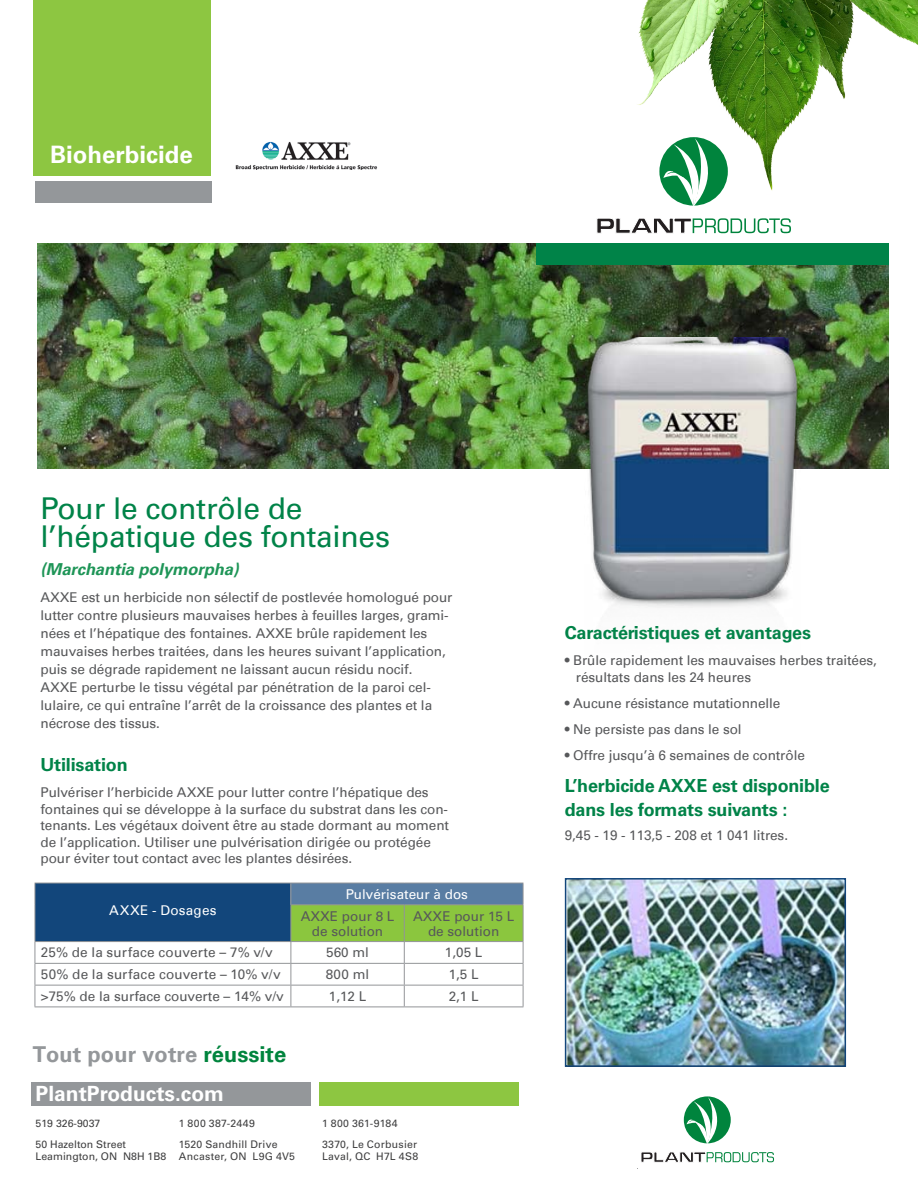
<style>
.page{position:relative;width:918px;height:1188px;background:#fff}
.page>*{position:absolute;margin:0;border:0;box-sizing:border-box;transform-origin:0 0}
.Heading_2{font:30px/28.5px "Univers LT Std";letter-spacing:-.01em;color:#008348}
.Heading_2-2{font:700 24px "Univers LT Std";color:#fff}
.Heading_2-3{font:700 21.9px "Univers";color:#94979a}
.Heading_2-4{font:700 21px "Univers LT Std";color:#fff}
.Heading_2-5{font:700 18px "Univers LT Std";letter-spacing:-.01em;color:#008348}
.Heading_2-6{font:italic 700 16.5px "Univers";letter-spacing:-.005em;color:#1e9557}
.Heading_2-7{font:13.5px/18px "Univers";letter-spacing:-.005em;color:#57585a}
.Heading_2-8{font:13.5px/15px "Univers LT Std";color:#57585a;text-align:center}
.Heading_2-9{font:13.5px "Univers";letter-spacing:.015em;color:#57585a}
.Heading_2-10{font:13.5px "Univers LT Std";color:#fff}
.Heading_2-11{font:13.5px "Univers";letter-spacing:.02em;color:#fff}
.Text_Style{font:10.5px/12px "Univers LT Std";letter-spacing:.015em;color:#3e3e3f}
.Text_Style-2{font:10.5px "Univers LT Std";letter-spacing:.04em;color:#3e3e3f}
.Text_Style-3{font:10.5px "Univers LT Std";letter-spacing:.035em;color:#3e3e3f}
.s1{color:#00843d}
</style>
<div class="page">
<img style="left:637px;top:0;width:281px;height:191px">
<svg style="left:659px;top:137px;width:69px;height:69px"></svg>
<svg style="left:663px;top:138px;width:63px;height:68px"></svg>
<svg style="left:597px;top:218px;width:194px;height:16px"></svg>
<img style="left:38px;top:243px;width:851px;height:226px">
<div style="left:33px;top:0;width:178px;height:175px;background:#8dc641"></div>
<div style="left:35px;top:181px;width:176px;height:21px;background:#94979a"></div>
<div style="left:537px;top:243px;width:352px;height:21px;background:#008348"></div>
<img style="left:235px;top:141px;width:143px;height:29px">
<div style="left:31px;top:1082px;width:280px;height:23px;background:#94979a"></div>
<div style="left:319px;top:1082px;width:199px;height:23px;background:#8dc641"></div>
<svg style="left:684px;top:1096px;width:47px;height:47px"></svg>
<svg style="left:687px;top:1097px;width:42px;height:47px"></svg>
<svg style="left:637px;top:1152px;width:137px;height:17px"></svg>
<img style="left:585px;top:338px;width:215px;height:270px">
<div style="left:35px;top:883px;width:256px;height:59px;background:#12467b"></div>
<hr style="left:291px;top:1007px;width:113px;height:1px;background:#939598">
<hr style="left:404px;top:1007px;width:119px;height:1px;background:#939598">
<hr style="left:35px;top:883px;width:256px;height:1px;background:#939598">
<svg style="left:35px;top:883px;width:1px;height:22px"></svg>
<hr style="left:35px;top:905px;width:1px;height:36px;background:#939598">
<hr style="left:35px;top:941px;width:256px;height:1px;background:#939598">
<hr style="left:35px;top:963px;width:256px;height:1px;background:#939598">
<hr style="left:35px;top:985px;width:256px;height:1px;background:#939598">
<svg style="left:35px;top:942px;width:1px;height:65px"></svg>
<svg style="left:291px;top:883px;width:233px;height:124px"></svg>
<hr style="left:35px;top:1007px;width:256px;height:1px;background:#939598">
<img style="left:568px;top:881px;width:275px;height:183px">
<div style="left:565px;top:878px;width:281px;height:189px;border:2px solid #12467b"></div>
<p class="Heading_2-2" style="left:50px;top:141px;width:144px">Bioherbicide</p>
<p class="Heading_2" style="left:40px;top:494px;width:351px">Pour le contrôle de l’hépatique des fontaines</p>
<p class="Heading_2-6" style="left:40px;top:559px;width:200px">(Marchantia polymorpha)</p>
<p class="Heading_2-7" style="left:40px;top:589px;width:414px">AXXE est un herbicide non sélectif de postlevée homologué pour lutter contre plusieurs mauvaises herbes à feuilles larges, grami&shy;nées et l’hépatique des fontaines. AXXE brûle rapidement les mauvaises herbes traitées, dans les heures suivant l’application, puis se dégrade rapidement ne laissant aucun résidu nocif.<br>AXXE perturbe le tissu végétal par pénétration de la paroi cel&shy;lulaire, ce qui entraîne l’arrêt de la croissance des plantes et la nécrose des tissus.</p>
<p class="Heading_2-5" style="left:40px;top:754px;width:89px">Utilisation</p>
<p class="Heading_2-7" style="left:40px;top:784px;width:410px;line-height:16.5px">Pulvériser l’herbicide AXXE pour lutter contre l’hépatique des fontaines qui se développe à la surface du substrat dans les con&shy;tenants. Les végétaux doivent être au stade dormant au moment de l’application. Utiliser une pulvérisation dirigée ou protégée pour éviter tout contact avec les plantes désirées.</p>
<p class="Heading_2-11" style="left:109px;top:903px;width:109px">AXXE - Dosages</p>
<p class="Heading_2-10" style="left:346px;top:886px;width:124px">Pulvérisateur à dos</p>
<p class="Heading_2-8" style="left:301px;top:908px;width:95px">AXXE pour 8 L de solution</p>
<p class="Heading_2-8" style="left:413px;top:908px;width:103px">AXXE pour 15 L de solution</p>
<p class="Heading_2-9" style="left:41px;top:945px;width:233px">25% de la surface couverte – 7% v/v</p>
<p class="Heading_2-8" style="left:326px;top:945px;width:44px">560 ml</p>
<p class="Heading_2-8" style="left:445px;top:945px;width:39px">1,05 L</p>
<p class="Heading_2-9" style="left:41px;top:966px;width:241px">50% de la surface couverte – 10% v/v</p>
<p class="Heading_2-8" style="left:326px;top:967px;width:45px">800 ml</p>
<p class="Heading_2-8" style="left:449px;top:967px;width:32px">1,5 L</p>
<p class="Heading_2-7" style="left:41px;top:987px;width:244px">&gt;75% de la surface couverte – 14% v/v</p>
<p class="Heading_2-8" style="left:329px;top:989px;width:39px">1,12 L</p>
<p class="Heading_2-8" style="left:449px;top:989px;width:32px">2,1 L</p>
<p class="Heading_2-3" style="left:33px;top:1041px;width:255px">Tout pour votre <span class="s1">réussite</span></p>
<p class="Heading_2-4" style="left:36px;top:1081px;width:190px">PlantProducts.com</p>
<p class="Text_Style" style="left:36px;top:1117px;width:66px">519 326-9037</p>
<p class="Text_Style" style="left:36px;top:1139px;width:132px">50 Hazelton Street<br>Leamington, ON N8H 1B8</p>
<p class="Text_Style-2" style="left:179px;top:1117px;width:78px">1 800 387-2449</p>
<p class="Text_Style" style="left:179px;top:1139px;width:118px">1520 Sandhill Drive<br>Ancaster, ON L9G 4V5</p>
<p class="Text_Style-3" style="left:322px;top:1117px;width:77px">1 800 361-9184</p>
<p class="Text_Style" style="left:322px;top:1139px;width:98px">3370, Le Corbusier<br>Laval, QC H7L 4S8</p>
<p class="Heading_2-5" style="left:565px;top:623px;width:248px">Caractéristiques et avantages</p>
<p class="Heading_2-7" style="left:576px;top:652px;width:303px;line-height:16.5px;text-indent:-11px">• Brûle rapidement les mauvaises herbes traitées, résultats dans les 24 heures</p>
<p class="Heading_2-7" style="left:565px;top:694px;width:217px">• Aucune résistance mutationnelle</p>
<p class="Heading_2-7" style="left:565px;top:720px;width:178px">• Ne persiste pas dans le sol</p>
<p class="Heading_2-7" style="left:565px;top:746px;width:242px">• Offre jusqu’à 6 semaines de contrôle</p>
<p class="Heading_2-5" style="left:565px;top:775px;width:266px">L’herbicide AXXE est disponible</p>
<p class="Heading_2-5" style="left:565px;top:799px;width:224px">dans les formats suivants :</p>
<p class="Heading_2-7" style="left:565px;top:826px;width:225px">9,45 - 19 - 113,5 - 208 et 1 041 litres.</p>
</div>
